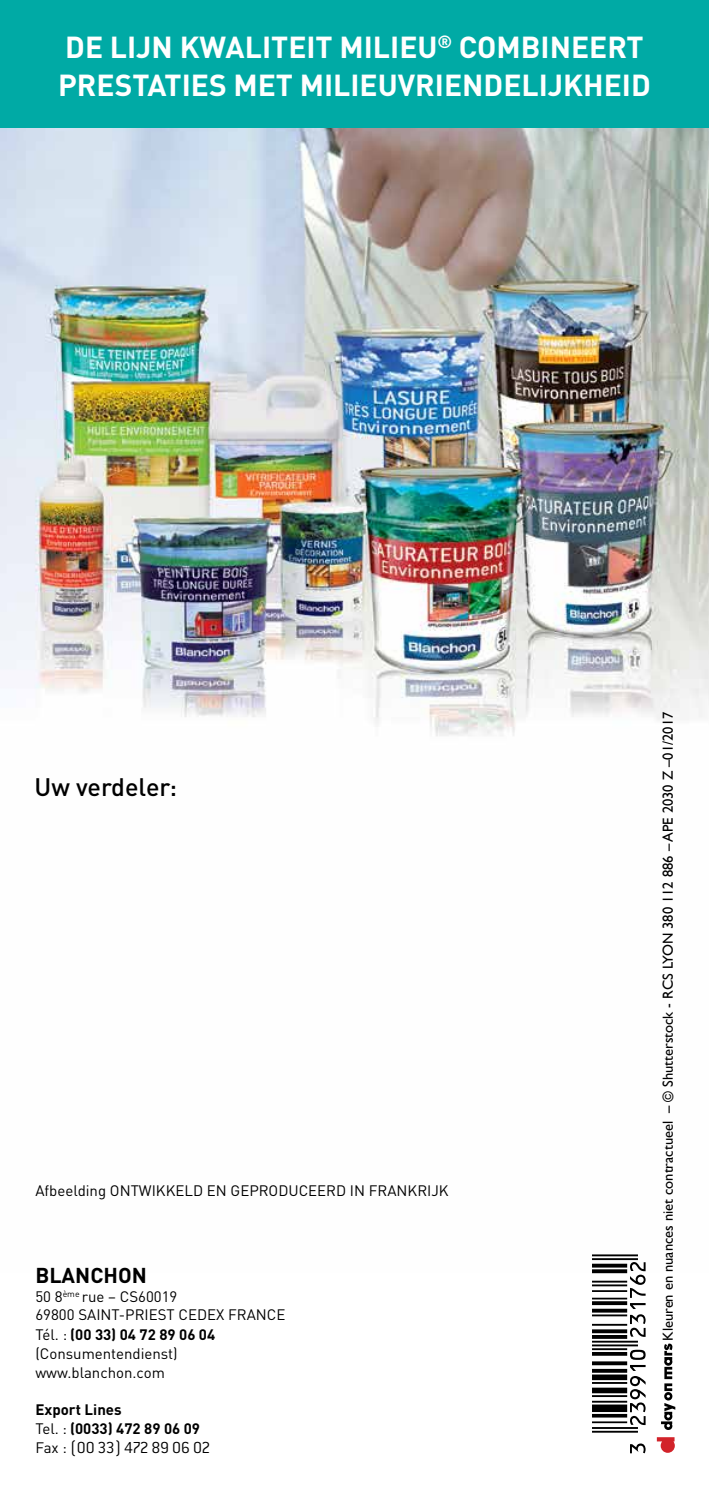
<style>
.page{position:relative;width:709px;height:1489px;background:#fff}
.page>*{position:absolute;margin:0;border:0;box-sizing:border-box;transform-origin:0 0}
.t1{font:700 30px "DIN Pro";color:#fff}
.t2{font:500 25px "DIN Pro";color:#000}
.t3{font:700 21.25px "DIN Pro";color:#000}
.t4{font:300 17.5px "Conduit ITC";letter-spacing:-.035em;color:#000}
.t5{font:15px/19px "DIN Pro";color:#000}
.t6{font:700 15px/18.8px "DIN Pro";color:#000}
.t7{font:14.5px "Gill Sans";color:#000}
.s1{font-weight:700}
.s2{font-weight:400}
.s3{font-family:"DIN Pro";font-weight:400;font-size:15px}
</style>
<div class="page">
<img style="left:0;top:128px;width:709px;height:1144px">
<div style="left:0;top:0;width:709px;height:128px;background:#00aaa5"></div>
<svg style="left:661px;top:1343px;width:14px;height:86px"></svg>
<svg style="left:657px;top:1437px;width:18px;height:15px"></svg>
<svg style="left:630px;top:1443px;width:15px;height:10px"></svg>
<hr style="left:592px;top:1430px;width:46px;height:2px;background:#000">
<hr style="left:592px;top:1426px;width:46px;height:2px;background:#000">
<svg style="left:592px;top:1348px;width:53px;height:76px"></svg>
<hr style="left:592px;top:1344px;width:46px;height:2px;background:#000">
<hr style="left:592px;top:1340px;width:46px;height:2px;background:#000">
<svg style="left:592px;top:1261px;width:53px;height:77px"></svg>
<hr style="left:592px;top:1258px;width:46px;height:1px;background:#000">
<hr style="left:592px;top:1254px;width:46px;height:2px;background:#000">
<h1 class="t1" style="left:65px;top:23px;width:77px">DE LIJN</h1>
<h1 class="t1" style="left:180px;top:23px;width:63px">KWALITEIT</h1>
<h1 class="t1" style="left:339px;top:23px;width:40px">MILIEU</h1>
<h1 class="t1" style="left:437px;top:23px;width:121px"><sup>®</sup> COMBINEERT</h1>
<h1 class="t1" style="left:58px;top:60px;width:19px">PRE</h1>
<h1 class="t1" style="left:115px;top:60px;width:34px">STATIE</h1>
<h1 class="t1" style="left:209px;top:60px;width:45px">S MET</h1>
<h1 class="t1" style="left:300px;top:60px;width:17px">MILIEU</h1>
<h1 class="t1" style="left:398px;top:60px;width:35px">VRIENDELIJKHEID</h1>
<h2 class="t2" style="left:35px;top:766px;width:144px">Uw verdeler:</h2>
<p class="t5" style="left:35px;top:1179px;width:415px">Afbeelding ONTWIKKELD EN GEPRODUCEERD IN FRANKRIJK</p>
<h3 class="t3" style="left:35px;top:1257px;width:113px">BLANCHON</h3>
<p class="t5" style="left:35px;top:1284px;width:251px">50 8<sup>ème</sup> rue – CS60019<br>69800 SAINT-PRIEST CEDEX FRANCE<br>Tél. : <span class="s1">(00 33) 04 72 89 06 04 </span>(Consumentendienst) www.blanchon.com</p>
<p class="t6" style="left:35px;top:1398px;width:166px">EXPORT LINES<br><span class="s2">Tel. :</span> (0033) 472 89 06 09</p>
<p class="t4" style="left:35px;top:1437px;width:176px"><span class="s3">Fax :</span> (00 33) 472 89 06 02</p>
<p class="t7" style="left:659px;top:1340px;width:630px;rotate:-90deg">Kleuren en nuances niet contractueel – © Shutterstock - RCS LYON 380 112 886 – APE 2030 Z –01/2017</p>
</div>
